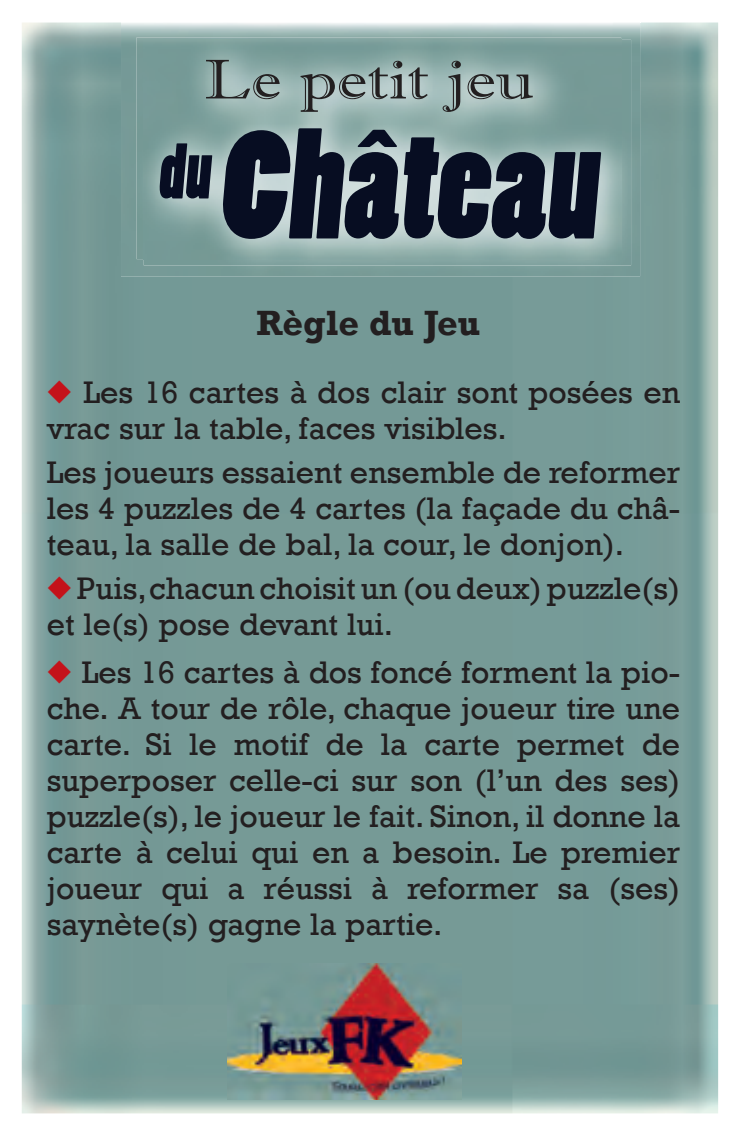
<style>
.page{position:relative;width:738px;height:1134px;background:#fff}
.page>*{position:absolute;margin:0;border:0;box-sizing:border-box;transform-origin:0 0}
.t1{font:144px "Poplar Std";color:#070d22}
.t2{font:56px "Imprint MT Shadow";color:#231f20;scale:1.2 1}
.t3{font:700 36px "Rockwell";color:#231f20}
.t4{font:32px/36px "Rockwell";color:#231f20}
.s1{color:#c4121a}
</style>
<div class="page">
<img style="left:22px;top:23px;width:695px;height:1090px">
<img style="left:121px;top:23px;width:518px;height:253px">
<img style="left:136px;top:37px;width:484px;height:222px">
<img style="left:144px;top:40px;width:486px;height:225px">
<img style="left:144px;top:40px;width:476px;height:219px">
<img style="left:227px;top:964px;width:234px;height:136px">
<h2 class="t2" style="left:204px;top:46px;width:276px">Le petit jeu</h2>
<h1 class="t1" style="left:157px;top:106px;width:455px"><sup>du</sup>Château</h1>
<p class="t3" style="left:256px;top:301px;width:225px">Règle du Jeu</p>
<p class="t4" style="left:47px;top:375px;width:634px"><span class="s1">◆</span> Les 16 cartes à dos clair sont posées en vrac sur la table, faces visibles.</p>
<p class="t4" style="left:47px;top:455px;width:634px;text-align:justify">Les joueurs essaient ensemble de reformer les 4 puzzles de 4 cartes (la façade du châ&shy;teau, la salle de bal, la cour, le donjon).</p>
<p class="t4" style="left:47px;top:571px;width:634px"><span class="s1">◆</span> Puis, chacun choisit un (ou deux) puzzle(s) et le(s) pose devant lui.</p>
<p class="t4" style="left:47px;top:655px;width:634px;text-align:justify"><span class="s1">◆</span> Les 16 cartes à dos foncé forment la pio&shy;che. A tour de rôle, chaque joueur tire une carte. Si le motif de la carte permet de superposer celle-ci sur son (l’un des ses) puzzle(s), le joueur le fait. Sinon, il donne la carte à celui qui en a besoin. Le premier joueur qui a réussi à reformer sa (ses) saynète(s) gagne la partie.</p>
</div>
